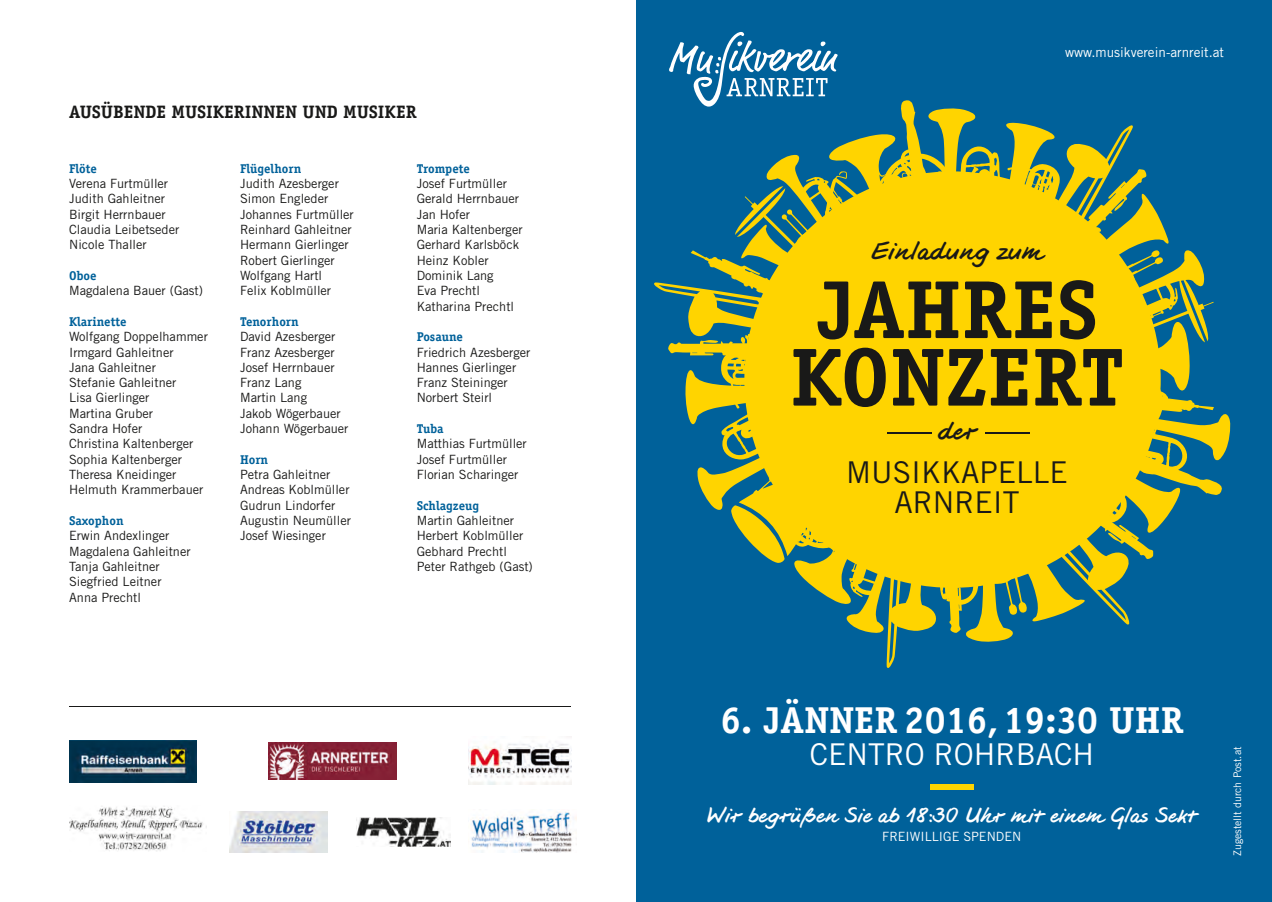
<style>
.page{position:relative;width:1272px;height:902px;background:#fff}
.page>*{position:absolute;margin:0;border:0;box-sizing:border-box;transform-origin:0 0}
.t1{font:700 82.5px/67.5px "Officina Serif";color:#191918;text-align:center}
.t2{font:700 37.5px "Officina Serif";color:#fff}
.t3{font:30px/30px "Trade Gothic LT Std";color:#191918;text-align:center}
.t4{font:30px "Trade Gothic LT Std";color:#fff}
.t5{font:27px "Font Box Hand Schriften J3 Jesco";color:#191918}
.t6{font:22.5px "Font Box Hand Schriften J3 Jesco";color:#fff}
.t7{font:700 18px "Officina Serif";color:#191918}
.t8{font:13.5px "Trade Gothic LT Std";color:#fff}
.t9{font:12.75px/15.3px "Trade Gothic LT Std";color:#191918}
.t10{font:700 12.75px "Officina Serif";color:#00619a}
.t11{font:12.75px "Trade Gothic LT Std";color:#fff}
.t12{font:10.5px "Trade Gothic LT Std";color:#fff}
</style>
<div class="page">
<div style="left:636px;top:0;width:635px;height:901px;background:#00619a"></div>
<div style="left:929px;top:784px;width:44px;height:5px;background:#ffd400"></div>
<svg style="left:653px;top:31px;width:577px;height:637px;background:#809b4e"></svg>
<img style="left:69px;top:740px;width:128px;height:42px">
<img style="left:69px;top:806px;width:134px;height:45px">
<img style="left:468px;top:736px;width:103px;height:48px">
<img style="left:229px;top:811px;width:98px;height:41px">
<img style="left:268px;top:742px;width:128px;height:37px">
<img style="left:357px;top:817px;width:94px;height:29px">
<img style="left:471px;top:809px;width:105px;height:43px">
<hr style="left:69px;top:706px;width:502px;height:1px;background:#191918">
<h3 class="t7" style="left:69px;top:101px;width:349px">AUSÜBENDE MUSIKERINNEN UND MUSIKER</h3>
<p class="t10" style="left:69px;top:160px;width:29px">Flöte</p>
<p class="t9" style="left:69px;top:176px;width:112px">Verena Furtmüller<br>Judith Gahleitner<br>Birgit Herrnbauer<br>Claudia Leibetseder<br>Nicole Thaller</p>
<p class="t10" style="left:69px;top:268px;width:29px">Oboe</p>
<p class="t9" style="left:69px;top:283px;width:135px">Magdalena Bauer (Gast)</p>
<p class="t10" style="left:69px;top:313px;width:59px">Klarinette</p>
<p class="t9" style="left:69px;top:329px;width:140px">Wolfgang Doppelhammer<br>Irmgard Gahleitner<br>Jana Gahleitner<br>Stefanie Gahleitner<br>Lisa Gierlinger<br>Martina Gruber<br>Sandra Hofer<br>Christina Kaltenberger<br>Sophia Kaltenberger<br>Theresa Kneidinger<br>Helmuth Krammerbauer</p>
<p class="t10" style="left:69px;top:512px;width:56px">Saxophon</p>
<p class="t9" style="left:69px;top:528px;width:123px">Erwin Andexlinger<br>Magdalena Gahleitner<br>Tanja Gahleitner<br>Siegfried Leitner<br>Anna Prechtl</p>
<p class="t10" style="left:240px;top:160px;width:63px">Flügelhorn</p>
<p class="t9" style="left:240px;top:176px;width:115px">Judith Azesberger<br>Simon Engleder<br>Johannes Furtmüller<br>Reinhard Gahleitner<br>Hermann Gierlinger<br>Robert Gierlinger<br>Wolfgang Hartl<br>Felix Koblmüller</p>
<p class="t10" style="left:240px;top:313px;width:60px">Tenorhorn</p>
<p class="t9" style="left:240px;top:329px;width:110px">David Azesberger<br>Franz Azesberger<br>Josef Herrnbauer<br>Franz Lang<br>Martin Lang<br>Jakob Wögerbauer<br>Johann Wögerbauer</p>
<p class="t10" style="left:240px;top:451px;width:30px">Horn</p>
<p class="t9" style="left:240px;top:466px;width:112px">Petra Gahleitner<br>Andreas Koblmüller<br>Gudrun Lindorfer<br>Augustin Neumüller<br>Josef Wiesinger</p>
<p class="t10" style="left:416px;top:160px;width:55px">Trompete</p>
<p class="t9" style="left:416px;top:176px;width:107px">Josef Furtmüller<br>Gerald Herrnbauer<br>Jan Hofer<br>Maria Kaltenberger<br>Gerhard Karlsböck<br>Heinz Kobler<br>Dominik Lang<br>Eva Prechtl<br>Katharina Prechtl</p>
<p class="t10" style="left:416px;top:329px;width:48px">Posaune</p>
<p class="t9" style="left:416px;top:344px;width:115px">Friedrich Azesberger<br>Hannes Gierlinger<br>Franz Steininger<br>Norbert Steirl</p>
<p class="t10" style="left:416px;top:421px;width:28px">Tuba</p>
<p class="t9" style="left:416px;top:436px;width:112px">Matthias Furtmüller<br>Josef Furtmüller<br>Florian Scharinger</p>
<p class="t10" style="left:416px;top:497px;width:64px">Schlagzeug</p>
<p class="t9" style="left:416px;top:512px;width:118px">Martin Gahleitner<br>Herbert Koblmüller<br>Gebhard Prechtl<br>Peter Rathgeb (Gast)</p>
<p class="t8" style="left:1065px;top:44px;width:160px">www.musikverein-arnreit.at</p>
<h3 class="t5" style="left:871px;top:237px;width:173px">Einladung zum</h3>
<h1 class="t1" style="left:790px;top:275px;width:335px">JAHRES<br>KONZERT</h1>
<h3 class="t5" style="left:937px;top:416px;width:40px">der</h3>
<h3 class="t3" style="left:846px;top:457px;width:223px">MUSIKKAPELLE<br>ARNREIT</h3>
<h2 class="t2" style="left:720px;top:696px;width:465px">6. JÄNNER 2016, 19:30 UHR</h2>
<h3 class="t4" style="left:809px;top:736px;width:286px">CENTRO ROHRBACH</h3>
<h3 class="t6" style="left:706px;top:802px;width:492px">Wir begrüßen Sie ab 18:30 Uhr mit einem Glas Sekt</h3>
<p class="t11" style="left:882px;top:828px;width:141px">FREIWILLIGE SPENDEN</p>
<p class="t12" style="left:1231px;top:856px;width:111px;rotate:-90deg">Zugestellt durch Post.at</p>
</div>
